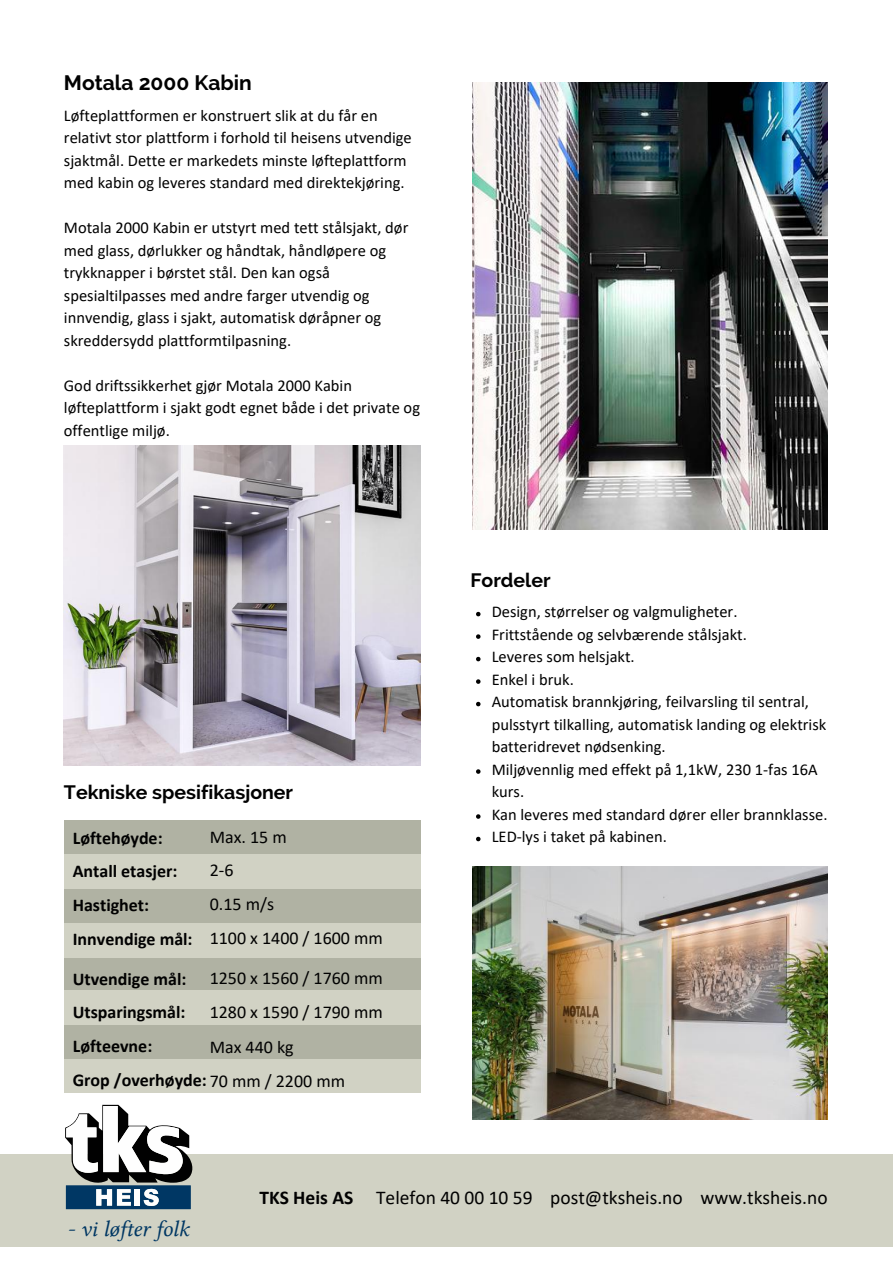
<style>
.page{position:relative;width:893px;height:1264px;background:#fff}
.page>*{position:absolute;margin:0;border:0;box-sizing:border-box;transform-origin:0 0}
.t1{font:22.5px "Lin Libertine I";color:#003763}
.t2{font:700 21px "Raleway";color:#010101}
.t3{font:19.5px "Calibri";color:#010101}
.t4{font:700 19.5px "Raleway";color:#010101}
.t5{font:700 18px/33.8px "Calibri";color:#010101}
.t6{font:18px/33.8px "Calibri";color:#010101}
.t7{font:16.5px/22.5px "Calibri";color:#010101}
.s1{font-weight:400}
.s2{font-weight:700}
</style>
<div class="page">
<div style="left:64px;top:1024px;width:356px;height:34px;background:#b0b2a3"></div>
<div style="left:64px;top:1058px;width:356px;height:34px;background:#d1d2c4"></div>
<div style="left:64px;top:956px;width:356px;height:34px;background:#b0b2a3"></div>
<div style="left:64px;top:990px;width:356px;height:34px;background:#d1d2c4"></div>
<div style="left:64px;top:820px;width:356px;height:34px;background:#b0b2a3"></div>
<div style="left:64px;top:854px;width:356px;height:35px;background:#d1d2c4"></div>
<div style="left:64px;top:889px;width:356px;height:33px;background:#b0b2a3"></div>
<div style="left:64px;top:922px;width:356px;height:35px;background:#d1d2c4"></div>
<div style="left:0;top:1153px;width:892px;height:93px;background:#d1d2c4"></div>
<svg style="left:65px;top:1104px;width:127px;height:105px"></svg>
<div style="left:135px;top:1189px;width:5px;height:16px;background:#fefefe"></div>
<img style="left:472px;top:866px;width:355px;height:253px">
<img style="left:64px;top:445px;width:356px;height:320px">
<img style="left:472px;top:83px;width:355px;height:446px">
<svg style="left:476px;top:612px;width:4px;height:4px"></svg>
<svg style="left:476px;top:634px;width:4px;height:5px"></svg>
<svg style="left:476px;top:657px;width:4px;height:4px"></svg>
<svg style="left:476px;top:679px;width:4px;height:5px"></svg>
<svg style="left:476px;top:701px;width:4px;height:5px"></svg>
<svg style="left:476px;top:769px;width:4px;height:4px"></svg>
<svg style="left:476px;top:814px;width:4px;height:4px"></svg>
<svg style="left:476px;top:836px;width:4px;height:5px"></svg>
<p class="t2" style="left:64px;top:70px;width:189px">Motala 2000 Kabin</p>
<p class="t7" style="left:64px;top:105px;width:349px">Løfteplattformen er konstruert slik at du får en relativt stor plattform i forhold til heisens utvendige sjaktmål. Dette er markedets minste løfteplattform med kabin og leveres standard med direktekjøring.</p>
<p class="t7" style="left:64px;top:218px;width:346px">Motala 2000 Kabin er utstyrt med tett stålsjakt, dør med glass, dørlukker og håndtak, håndløpere og trykknapper i børstet stål. Den kan også spesialtilpasses med andre farger utvendig og innvendig, glass i sjakt, automatisk døråpner og skreddersydd plattformtilpasning.</p>
<p class="t7" style="left:64px;top:375px;width:357px">God driftssikkerhet gjør Motala 2000 Kabin løfteplattform i sjakt godt egnet både i det private og offentlige miljø.</p>
<p class="t4" style="left:64px;top:780px;width:231px">Tekniske spesifikasjoner</p>
<p class="t6" style="left:210px;top:821px;width:174px">Max. 15 m<br>2-6<br>0.15 m/s<br>1100 x 1400 / 1600 mm</p>
<p class="t5" style="left:73px;top:963px;width:115px">Utvendige mål:<br>Utsparingsmål:</p>
<p class="t6" style="left:210px;top:962px;width:174px">1250 x 1560 / 1760 mm<br>1280 x 1590 / 1790 mm</p>
<p class="t5" style="left:73px;top:1030px;width:274px">Løfteevne:<br>Grop /overhøyde: <span class="s1">70 mm / 2200 mm</span></p>
<p class="t5" style="left:73px;top:822px;width:121px">Løftehøyde:<br>Antall etasjer:<br>Hastighet:<br>Innvendige mål:</p>
<p class="t6" style="left:210px;top:1031px;width:85px">Max 440 kg</p>
<p class="t4" style="left:470px;top:568px;width:82px">Fordeler</p>
<p class="t7" style="left:491px;top:602px;width:337px">Design, størrelser og valgmuligheter.<br>Frittstående og selvbærende stålsjakt.<br>Leveres som helsjakt.<br>Enkel i bruk.<br>Automatisk brannkjøring, feilvarsling til sentral, pulsstyrt tilkalling, automatisk landing og elektrisk batteridrevet nødsenking.<br>Miljøvennlig med effekt på 1,1kW, 230 1-fas 16A kurs.<br>Kan leveres med standard dører eller brannklasse.<br>LED-lys i taket på kabinen.</p>
<h1 class="t1" style="left:67px;top:1215px;width:123px">- vi løfter folk</h1>
<p class="t3" style="left:259px;top:1188px;width:569px"><span class="s2">TKS Heis AS</span> Telefon 40 00 10 59 post@tksheis.no www.tksheis.no</p>
</div>
